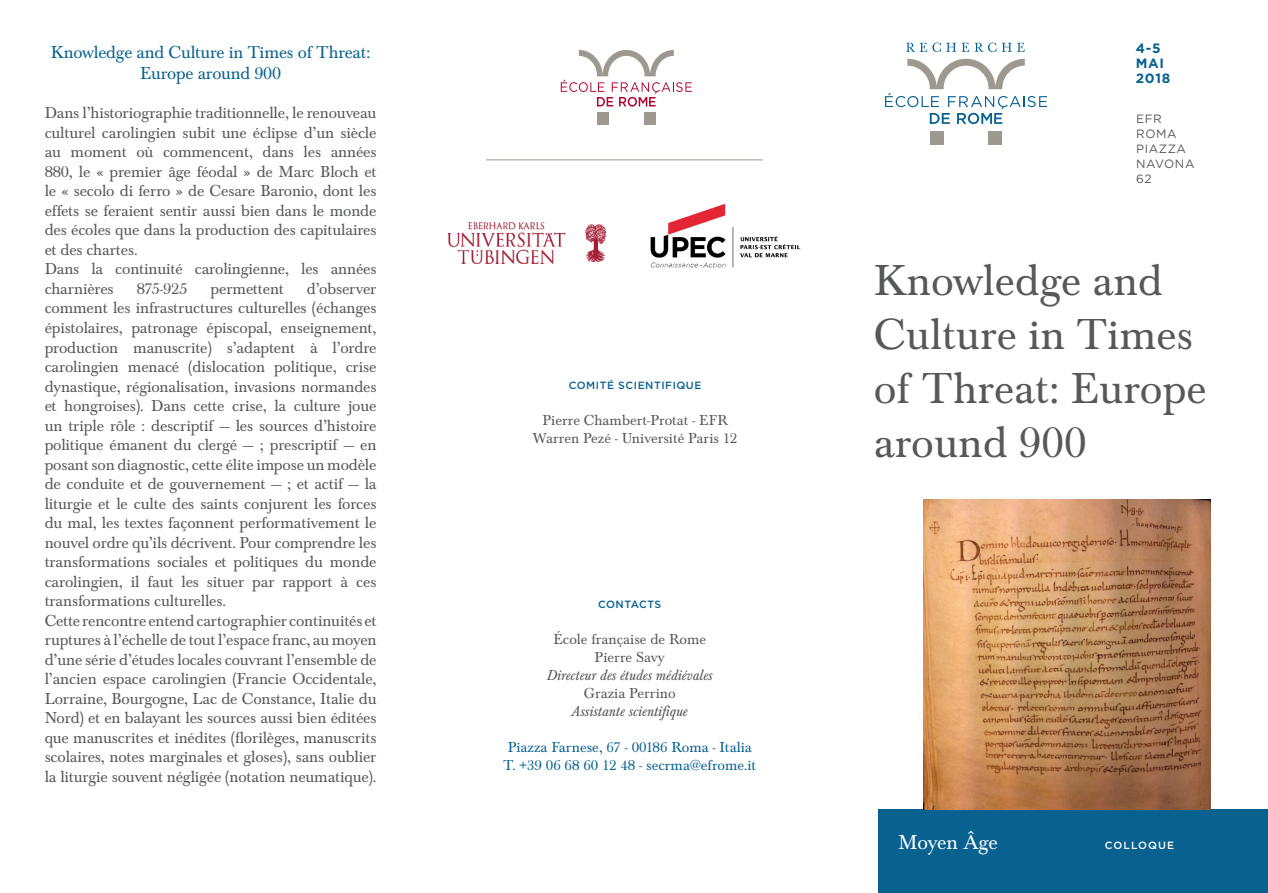
<style>
.page{position:relative;width:1268px;height:893px;background:#fff}
.page>*{position:absolute;margin:0;border:0;box-sizing:border-box;transform-origin:0 0}
.t1{font:45px/54px "Baskerville Std";color:#57585a}
.t2{font:21px "Baskerville Std";color:#fff}
.t3{font:18px "Baskerville Std";letter-spacing:-.01em;color:#096190}
.t4{font:16.5px/19.5px "Baskerville Std";letter-spacing:-.01em;color:#57585a;text-align:justify}
.t5{font:15px "Baskerville Std";color:#57585a}
.t6{font:15px "Baskerville Std";color:#096190}
.t7{font:italic 15px "Baskerville Std";color:#57585a}
.t8{font:700 13.5px "Gotham";letter-spacing:.05em;color:#096190}
.t9{font:12px "Gotham";letter-spacing:.05em;color:#57585a}
.t10{font:500 10.5px "Gotham";letter-spacing:.05em;color:#096190}
.t11{font:500 10.5px "Gotham";letter-spacing:.1em;color:#fff}
</style>
<div class="page">
<div style="left:878px;top:809px;width:389px;height:84px;background:#096190"></div>
<svg style="left:906px;top:43px;width:34px;height:9px"></svg>
<svg style="left:946px;top:43px;width:22px;height:9px"></svg>
<svg style="left:974px;top:43px;width:50px;height:9px"></svg>
<div style="left:929px;top:131px;width:14px;height:14px;background:#9d9890"></div>
<div style="left:988px;top:131px;width:14px;height:14px;background:#9d9890"></div>
<svg style="left:885px;top:59px;width:161px;height:65px"></svg>
<div style="left:597px;top:112px;width:11px;height:13px;background:#9d9890"></div>
<div style="left:644px;top:112px;width:11px;height:13px;background:#9d9890"></div>
<svg style="left:560px;top:50px;width:131px;height:57px"></svg>
<hr style="left:486px;top:159px;width:276px;height:1px;background:#9d9890">
<img style="left:448px;top:222px;width:157px;height:42px">
<img style="left:650px;top:203px;width:151px;height:65px">
<img style="left:923px;top:499px;width:286px;height:310px">
<p class="t3" style="left:51px;top:42px;width:321px">Knowledge and Culture in Times of Threat:</p>
<p class="t3" style="left:140px;top:63px;width:142px">Europe around 900</p>
<p class="t4" style="left:45px;top:104px;width:333px">Dans l’historiographie traditionnelle, le renouveau culturel carolingien subit une éclipse d’un siècle au moment où commencent, dans les années 880, le « premier âge féodal » de Marc Bloch et le « secolo di ferro » de Cesare Baronio, dont les effets se feraient sentir aussi bien dans le monde des écoles que dans la production des capitulaires et des chartes.</p>
<p class="t4" style="left:45px;top:260px;width:333px">Dans la continuité carolingienne, les années charnières</p>
<p class="t4" style="left:45px;top:279px;width:333px;text-indent:262px">d’observer comment les infrastructures culturelles (échanges épistolaires, patronage épiscopal, enseignement, production manuscrite) s’adaptent à l’ordre carolingien menacé (dislocation politique, crise dynastique, régionalisation, invasions normandes et hongroises). Dans cette crise, la culture joue un triple rôle : descriptif — les sources d’histoire politique émanent du clergé — ; prescriptif — en posant son diagnostic, cette élite impose un modèle de conduite et de gouvernement — ; et actif — la liturgie et le culte des saints conjurent les forces du mal, les textes façonnent performativement le nouvel ordre qu’ils décrivent. Pour comprendre les transformations sociales et politiques du monde carolingien, il faut les situer par rapport à ces transformations culturelles.</p>
<p class="t4" style="left:45px;top:611px;width:333px">Cette rencontre entend cartographier continuités et ruptures à l’échelle de tout l’espace franc, au moyen d’une série d’études locales couvrant l’ensemble de l’ancien espace carolingien (Francie Occidentale, Lorraine, Bourgogne, Lac de Constance, Italie du Nord) et en balayant les sources aussi bien éditées que manuscrites et inédites (florilèges, manuscrits scolaires, notes marginales et gloses), sans oublier la liturgie souvent négligée (notation neumatique).</p>
<p class="t4" style="left:137px;top:279px;width:52px">875-925</p>
<p class="t4" style="left:210px;top:279px;width:75px">permettent</p>
<p class="t10" style="left:568px;top:378px;width:134px">COMITÉ SCIENTIFIQUE</p>
<p class="t5" style="left:542px;top:412px;width:187px">Pierre Chambert-Protat - EFR</p>
<p class="t5" style="left:533px;top:430px;width:206px">Warren Pezé - Université Paris 12</p>
<p class="t10" style="left:598px;top:597px;width:65px">CONTACTS</p>
<p class="t5" style="left:553px;top:631px;width:154px">École française de Rome</p>
<p class="t5" style="left:594px;top:649px;width:72px">Pierre Savy</p>
<p class="t7" style="left:546px;top:667px;width:167px">Directeur des études médiévales</p>
<p class="t5" style="left:583px;top:685px;width:93px">Grazia Perrino</p>
<p class="t7" style="left:571px;top:703px;width:118px">Assistante scientifique</p>
<p class="t6" style="left:507px;top:739px;width:245px">Piazza Farnese, 67 - 00186 Roma - Italia</p>
<p class="t6" style="left:503px;top:757px;width:254px">T. +39 06 68 60 12 48 - secrma@efrome.it</p>
<p class="t8" style="left:1135px;top:40px;width:26px">4-5</p>
<p class="t8" style="left:1135px;top:55px;width:30px">MAI</p>
<p class="t8" style="left:1135px;top:70px;width:36px">2018</p>
<p class="t9" style="left:1135px;top:111px;width:27px">EFR</p>
<p class="t9" style="left:1135px;top:126px;width:42px">ROMA</p>
<p class="t9" style="left:1135px;top:141px;width:51px">PIAZZA</p>
<p class="t9" style="left:1135px;top:156px;width:60px">NAVONA</p>
<p class="t9" style="left:1135px;top:171px;width:17px">62</p>
<p class="t1" style="left:873px;top:254px;width:290px">Knowledge and</p>
<p class="t1" style="left:873px;top:308px;width:321px">Culture in Times</p>
<p class="t1" style="left:873px;top:362px;width:334px">of Threat: Europe around 900</p>
<p class="t2" style="left:898px;top:830px;width:101px">Moyen Âge</p>
<p class="t11" style="left:1104px;top:838px;width:71px">COLLOQUE</p>
</div>
